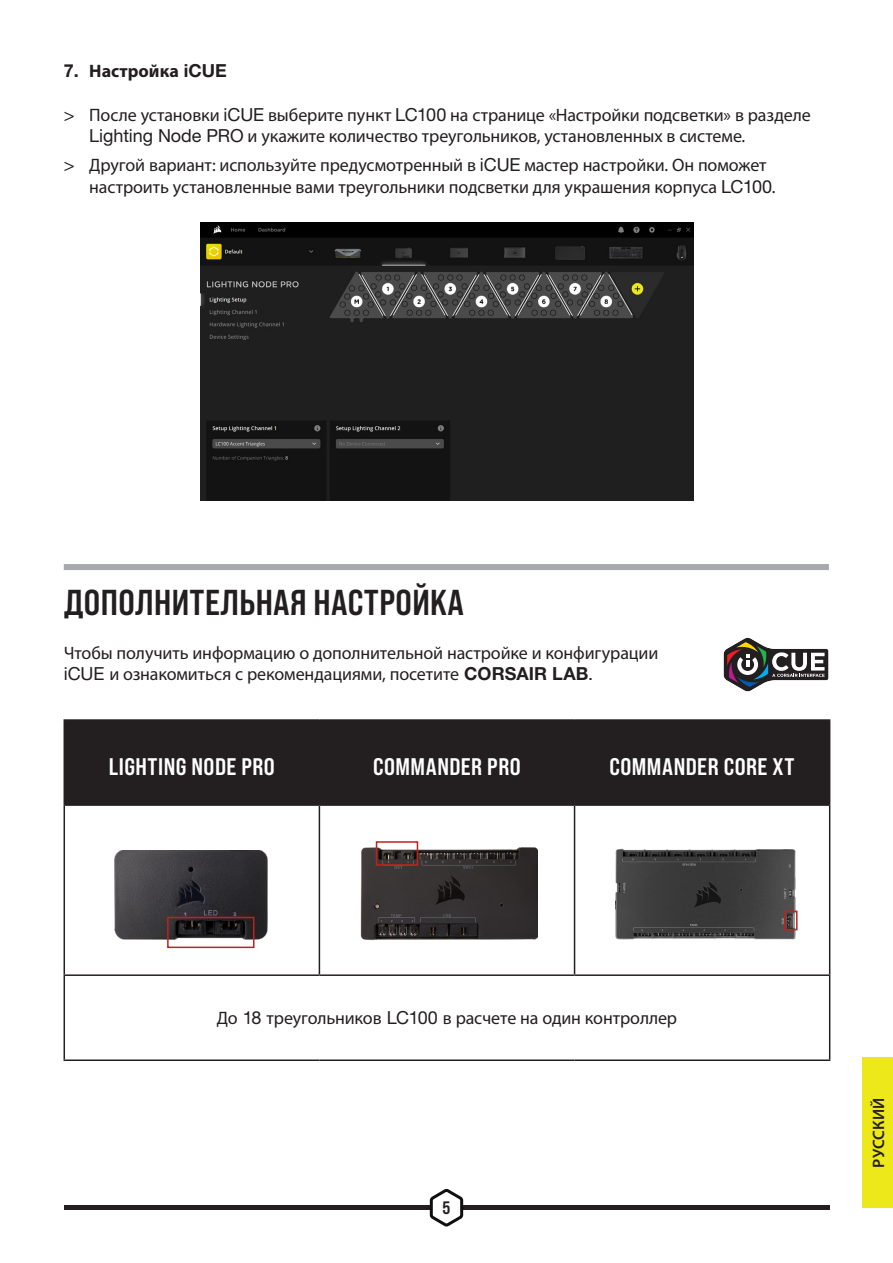
<style>
.page{position:relative;width:893px;height:1263px;background:#fff}
.page>*{position:absolute;margin:0;border:0;box-sizing:border-box;transform-origin:0 0}
.t1{font:36px "Bebas Neue Pro Sm E Bd";letter-spacing:.01em;color:#231f20}
.Bullet_Para_Style{font:24px "Bebas Neue Pro Sm E Bd";letter-spacing:.015em;color:#fff}
.Bullet_Para_Style-2{font:18px/21.6px "Myriad Pro";letter-spacing:-.005em;color:#231f20}
.t2{font:700 18px "Myriad Pro";color:#231f20}
.t3{font:18px "Bebas Neue Pro Sm E Bd";color:#231f20}
.t4{font:600 16.5px "Myriad Pro";letter-spacing:.01em;color:#231f20}
.s1{font-family:"Helvetica Neue LT Pro"}
.s2{font-family:"Helvetica Neue LT Pro";font-weight:700}
</style>
<div class="page">
<div style="left:863px;top:1057px;width:30px;height:151px;background:#ece81a"></div>
<div style="left:64px;top:1205px;width:766px;height:5px;background:#231f20"></div>
<svg style="left:429px;top:1189px;width:35px;height:38px"></svg>
<img style="left:200px;top:223px;width:493px;height:277px">
<div style="left:64px;top:564px;width:765px;height:6px;background:#a8a9ad"></div>
<svg style="left:723px;top:637px;width:106px;height:55px"></svg>
<div style="left:65px;top:721px;width:764px;height:83px;background:#231f20"></div>
<hr style="left:64px;top:719px;width:255px;height:2px;background:#231f20">
<hr style="left:64px;top:721px;width:1px;height:83px;background:#231f20">
<hr style="left:319px;top:719px;width:256px;height:2px;background:#231f20">
<hr style="left:319px;top:721px;width:1px;height:83px;background:#231f20">
<hr style="left:575px;top:719px;width:255px;height:2px;background:#231f20">
<hr style="left:574px;top:721px;width:1px;height:83px;background:#231f20">
<hr style="left:829px;top:721px;width:1px;height:83px;background:#231f20">
<hr style="left:64px;top:804px;width:255px;height:2px;background:#231f20">
<hr style="left:64px;top:806px;width:1px;height:168px;background:#231f20">
<hr style="left:319px;top:804px;width:256px;height:2px;background:#231f20">
<hr style="left:319px;top:806px;width:1px;height:168px;background:#231f20">
<hr style="left:575px;top:804px;width:255px;height:2px;background:#231f20">
<hr style="left:574px;top:806px;width:1px;height:168px;background:#231f20">
<hr style="left:829px;top:806px;width:1px;height:168px;background:#231f20">
<hr style="left:64px;top:974px;width:255px;height:2px;background:#231f20">
<hr style="left:64px;top:976px;width:1px;height:83px;background:#231f20">
<hr style="left:319px;top:974px;width:256px;height:2px;background:#231f20">
<hr style="left:575px;top:974px;width:255px;height:2px;background:#231f20">
<hr style="left:829px;top:976px;width:1px;height:83px;background:#231f20">
<hr style="left:64px;top:1059px;width:255px;height:2px;background:#231f20">
<hr style="left:319px;top:1059px;width:256px;height:2px;background:#231f20">
<hr style="left:575px;top:1059px;width:255px;height:2px;background:#231f20">
<img style="left:616px;top:848px;width:182px;height:92px">
<img style="left:360px;top:841px;width:178px;height:100px">
<img style="left:114px;top:850px;width:154px;height:93px">
<div style="left:167px;top:917px;width:87px;height:31px;border:2px solid #c2211a"></div>
<div style="left:376px;top:841px;width:42px;height:25px;border:2px solid #c2211a"></div>
<div style="left:784px;top:910px;width:13px;height:20px;border:2px solid #c2211a"></div>
<p class="t2" style="left:64px;top:59px;width:165px"><span class="s1">7.</span> Настройка <span class="s1">iCUE</span></p>
<p class="Bullet_Para_Style-2" style="left:89px;top:104px;width:723px;text-indent:-26px"><span class="s1">&gt;</span> После установки <span class="s1">iCUE</span> выберите пункт <span class="s1">LC100</span> на странице «Настройки подсветки» в разделе<br><span class="s1">Lighting Node PRO</span> и укажите количество треугольников, установленных в системе.</p>
<p class="Bullet_Para_Style-2" style="left:89px;top:154px;width:688px;text-indent:-26px"><span class="s1">&gt;</span> Другой вариант: используйте предусмотренный в <span class="s1">iCUE</span> мастер настройки. Он поможет настроить установленные вами треугольники подсветки для украшения корпуса <span class="s1">LC100</span>.</p>
<p class="t1" style="left:64px;top:581px;width:402px">ДОПОЛНИТЕЛЬНАЯ НАСТРОЙКА</p>
<p class="Bullet_Para_Style-2" style="left:64px;top:641px;width:596px">Чтобы получить информацию о дополнительной настройке и конфигурации <span class="s1">iCUE</span> и ознакомиться с рекомендациями, посетите <span class="s2">CORSAIR LAB</span><span class="s1">.</span></p>
<p class="Bullet_Para_Style" style="left:109px;top:752px;width:168px">LIGHTING NODE PRO</p>
<p class="Bullet_Para_Style" style="left:373px;top:752px;width:149px">COMMANDER PRO</p>
<p class="Bullet_Para_Style" style="left:610px;top:752px;width:186px">COMMANDER CORE XT</p>
<p class="Bullet_Para_Style-2" style="left:217px;top:1007px;width:462px">До <span class="s1">18</span> треугольников <span class="s1">LC100</span> в расчете на один контроллер</p>
<p class="t3" style="left:443px;top:1197px;width:9px">5</p>
<p class="t4" style="left:868px;top:1167px;width:71px;rotate:-90deg">PУССКИЙ</p>
</div>
